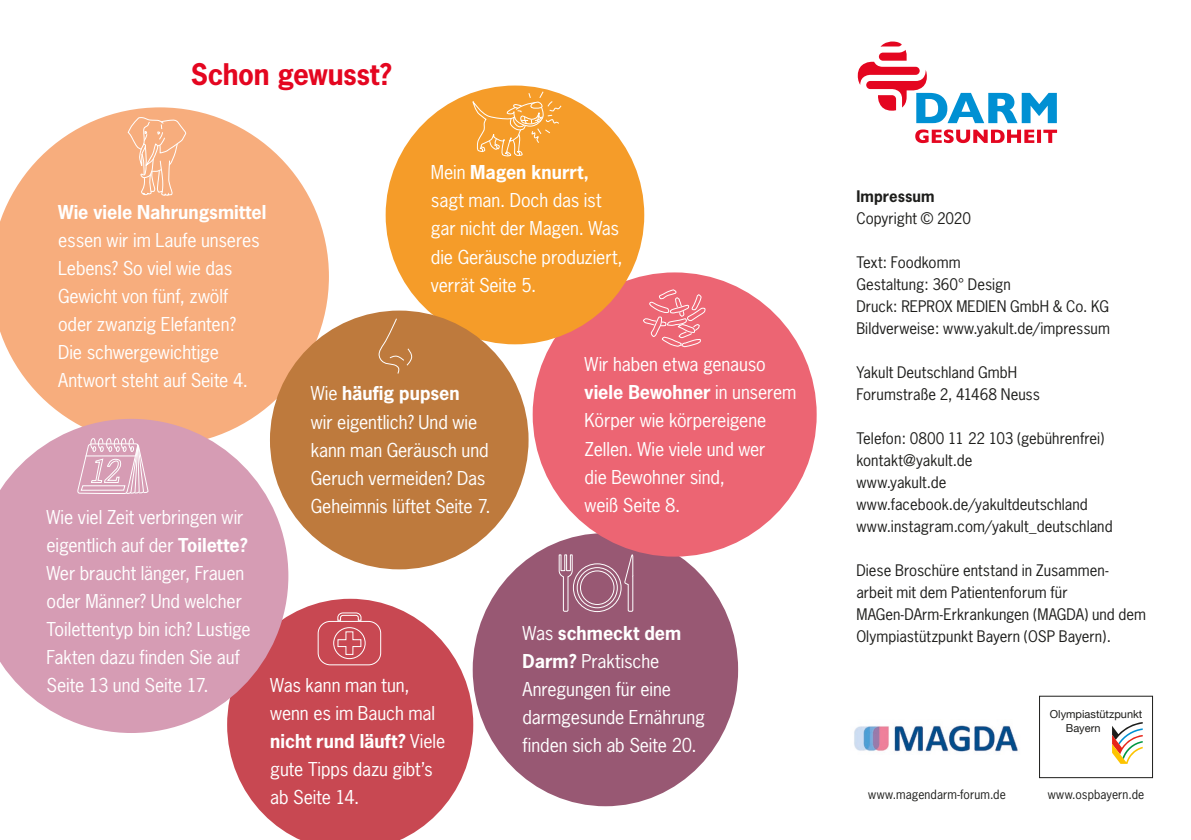
<style>
.page{position:relative;width:1191px;height:840px;background:#fff}
.page>*{position:absolute;margin:0;border:0;box-sizing:border-box;transform-origin:0 0}
.t1{font:700 28px "News Gothic";letter-spacing:-.015em;color:#e40620}
.t2{font:18px/28px "News Gothic";letter-spacing:-.005em;color:#fff}
.t3{font:700 18px "News Gothic";color:#fff}
.t4{font:15px/22px "News Gothic";letter-spacing:.005em;color:#1d1d1b}
.t5{font:700 15px "News Gothic";letter-spacing:.01em;color:#1d1d1b}
.t6{font:12px "News Gothic";letter-spacing:.01em;color:#1d1d1b}
.t7{font:11px/13.8px "Helvetica Neue";color:#1d1d1b}
.s1{font-weight:700}
</style>
<div class="page">
<div style="left:473px;top:532px;width:265px;height:273px;background:#985873;border-radius:50%"></div>
<svg style="left:558px;top:554px;width:75px;height:58px"></svg>
<svg style="left:915px;top:129px;width:142px;height:14px"></svg>
<svg style="left:857px;top:42px;width:199px;height:81px"></svg>
<svg style="left:1112px;top:722px;width:30px;height:41px"></svg>
<img style="left:854px;top:725px;width:164px;height:27px">
<svg style="left:227px;top:598px;width:246px;height:241px;fill:#c84852"></svg>
<div style="left:532px;top:272px;width:284px;height:284px;background:#ec6573;border-radius:50%"></div>
<svg style="left:0;top:107px;width:329px;height:311px;background:#f8b990"></svg>
<div style="left:386px;top:85px;width:258px;height:259px;background:#f59c29;border-radius:50%"></div>
<div style="left:270px;top:310px;width:258px;height:259px;background:#be7a3d;border-radius:50%"></div>
<svg style="left:0;top:418px;width:288px;height:314px;background:#daa3b5"></svg>
<svg style="left:127px;top:116px;width:60px;height:80px;background:#f7b68c"></svg>
<svg style="left:77px;top:437px;width:72px;height:123px;background:#daa6bb"></svg>
<svg style="left:378px;top:318px;width:34px;height:56px"></svg>
<svg style="left:472px;top:90px;width:90px;height:67px"></svg>
<svg style="left:317px;top:611px;width:65px;height:54px;background:#ce5e67"></svg>
<svg style="left:643px;top:289px;width:63px;height:58px"></svg>
<h1 class="t1" style="left:191px;top:56px;width:202px">Schon gewusst?</h1>
<p class="t2" style="left:431px;top:158px;width:193px">Mein <span class="s1">Magen knurrt, </span>sagt man. Doch das ist gar nicht der Magen. Was die Geräusche produziert, verrät Seite 5.</p>
<p class="t3" style="left:58px;top:200px;width:210px">Wie viele Nahrungsmittel</p>
<p class="t2" style="left:58px;top:226px;width:203px">essen wir im Laufe unseres<br>Lebens? So viel wie das<br>Gewicht von fünf, zwölf oder zwanzig Elefanten?<br>Die schwergewichtige<br>Antwort steht auf Seite 4.</p>
<p class="t2" style="left:584px;top:350px;width:213px">Wir haben etwa genauso <span class="s1">viele Bewohner</span> in unserem<br>Körper wie körpereigene<br>Zellen. Wie viele und wer<br>die Bewohner sind,<br>weiß Seite 8.</p>
<p class="t2" style="left:311px;top:379px;width:181px">Wie <span class="s1">häufig pupsen<br></span>wir eigentlich? Und wie kann man Geräusch und<br>Geruch vermeiden? Das<br>Geheimnis lüftet Seite 7.</p>
<p class="t2" style="left:47px;top:502px;width:206px">Wie viel Zeit verbringen wir eigentlich auf der <span class="s1">Toilette?<br></span>Wer braucht länger, Frauen oder Männer? Und welcher<br>Toilettentyp bin ich? Lustige<br>Fakten dazu finden Sie auf<br>Seite 13 und Seite 17.</p>
<p class="t2" style="left:522px;top:618px;width:184px">Was <span class="s1">schmeckt dem<br>Darm?</span> Praktische<br>Anregungen für eine darmgesunde Ernährung finden sich ab Seite 20.</p>
<p class="t2" style="left:270px;top:671px;width:177px">Was kann man tun, wenn es im Bauch mal <span class="s1">nicht rund läuft?</span> Viele gute Tipps dazu gibt’s ab Seite 14.</p>
<p class="t5" style="left:856px;top:186px;width:80px">Impressum</p>
<p class="t4" style="left:856px;top:207px;width:116px">Copyright © 2020</p>
<p class="t4" style="left:856px;top:251px;width:255px">Text: Foodkomm<br>Gestaltung: 360° Design<br>Druck: REPROX MEDIEN GmbH &amp; Co. KG<br>Bildverweise: www.yakult.de/impressum</p>
<p class="t4" style="left:856px;top:361px;width:185px">Yakult Deutschland GmbH<br>Forumstraße 2, 41468 Neuss</p>
<p class="t4" style="left:856px;top:427px;width:258px">Telefon: 0800 11 22 103 (gebührenfrei) kontakt@yakult.de<br>www.yakult.de www.facebook.de/yakultdeutschland www.instagram.com/yakult_deutschland</p>
<p class="t4" style="left:856px;top:559px;width:291px">Diese Broschüre entstand in Zusammen&shy;arbeit mit dem Patientenforum für MAGen-DArm-Erkrankungen (MAGDA) und dem Olympiastützpunkt Bayern (OSP Bayern).</p>
<p class="t7" style="left:1065px;top:707px;width:78px;text-indent:-16px">Olympiastützpunkt<br>Bayern</p>
<p class="t6" style="left:868px;top:786px;width:139px">www.magendarm-forum.de</p>
<p class="t6" style="left:1047px;top:786px;width:98px">www.ospbayern.de</p>
</div>
